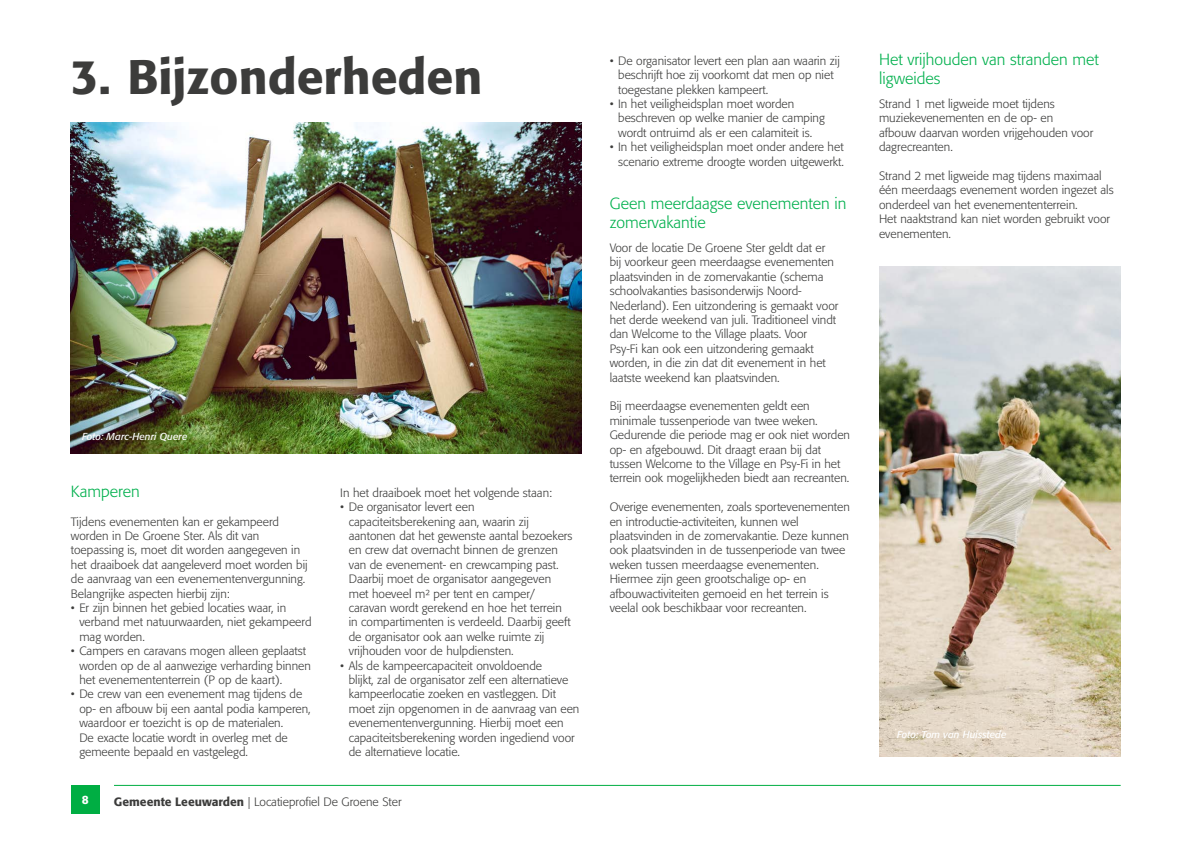
<style>
.page{position:relative;width:1191px;height:842px;background:#fff}
.page>*{position:absolute;margin:0;border:0;box-sizing:border-box;transform-origin:0 0}
.t1{font:500 48px "Formata";color:#3c3c3b}
.t2{font:300 16px/19.2px "Formata";color:#00b04d}
.t3{font:300 12px/14.4px "Formata";color:#3c3c3b}
.t4{font:500 12px "Formata";color:#fff}
.t5{font:italic 10px "Formata";color:#fff}
.s1{font-weight:500}
</style>
<div class="page">
<div style="left:71px;top:785px;width:29px;height:29px;background:#00ae43"></div>
<hr style="left:114px;top:785px;width:1006px;height:1px;background:#00ae43">
<img style="left:71px;top:122px;width:510px;height:332px">
<img style="left:879px;top:266px;width:241px;height:490px">
<h1 class="t1" style="left:71px;top:47px;width:413px">3. Bijzonderheden</h1>
<p class="t5" style="left:82px;top:430px;width:107px">Foto: Marc-Henri Quere</p>
<h2 class="t2" style="left:71px;top:482px;width:71px">Kamperen</h2>
<p class="t3" style="left:71px;top:514px;width:238px">Tijdens evenementen kan er gekampeerd worden in De Groene Ster. Als dit van toepassing is, moet dit worden aangegeven in het draaiboek dat aangeleverd moet worden bij de aanvraag van een evenementenvergunning.<br>Belangrijke aspecten hierbij zijn:</p>
<p class="t3" style="left:79px;top:601px;width:234px;text-indent:-9px">• Er zijn binnen het gebied locaties waar, in verband met natuurwaarden, niet gekampeerd mag worden.</p>
<p class="t3" style="left:79px;top:644px;width:233px;text-indent:-9px">• Campers en caravans mogen alleen geplaatst worden op de al aanwezige verharding binnen het evenemententerrein (P op de kaart).</p>
<p class="t3" style="left:79px;top:687px;width:233px;text-indent:-9px">• De crew van een evenement mag tijdens de op- en afbouw bij een aantal podia kamperen, waardoor er toezicht is op de materialen.<br>De exacte locatie wordt in overleg met de gemeente bepaald en vastgelegd.</p>
<p class="t3" style="left:340px;top:485px;width:213px">In het draaiboek moet het volgende staan:</p>
<p class="t3" style="left:349px;top:500px;width:225px;text-indent:-9px">• De organisator levert een capaciteitsberekening aan, waarin zij aantonen dat het gewenste aantal bezoekers en crew dat overnacht binnen de grenzen van de evenement- en crewcamping past.<br>Daarbij moet de organisator aangegeven met hoeveel m² per tent en camper/ caravan wordt gerekend en hoe het terrein in compartimenten is verdeeld. Daarbij geeft de organisator ook aan welke ruimte zij vrijhouden voor de hulpdiensten.</p>
<p class="t3" style="left:349px;top:658px;width:232px;text-indent:-9px">• Als de kampeercapaciteit onvoldoende<br>blijkt, zal de organisator zelf een alternatieve kampeerlocatie zoeken en vastleggen. Dit moet zijn opgenomen in de aanvraag van een evenementenvergunning. Hierbij moet een capaciteitsberekening worden ingediend voor de alternatieve locatie.</p>
<p class="t4" style="left:82px;top:792px;width:8px">8</p>
<p class="t3" style="left:114px;top:795px;width:289px"><span class="s1">Gemeente Leeuwarden</span> | Locatieprofiel De Groene Ster</p>
<p class="t3" style="left:618px;top:53px;width:223px;text-indent:-9px">• De organisator levert een plan aan waarin zij beschrijft hoe zij voorkomt dat men op niet toegestane plekken kampeert.</p>
<p class="t3" style="left:618px;top:97px;width:208px;text-indent:-9px">• In het veiligheidsplan moet worden beschreven op welke manier de camping wordt ontruimd als er een calamiteit is.</p>
<p class="t3" style="left:609px;top:140px;width:236px;text-align:right">• In het veiligheidsplan moet onder andere het scenario extreme droogte worden uitgewerkt.</p>
<h2 class="t2" style="left:609px;top:194px;width:238px">Geen meerdaagse evenementen in zomervakantie</h2>
<p class="t3" style="left:609px;top:241px;width:230px">Voor de locatie De Groene Ster geldt dat er bij voorkeur geen meerdaagse evenementen plaatsvinden in de zomervakantie (schema schoolvakanties basisonderwijs Noord-Nederland). Een uitzondering is gemaakt voor het derde weekend van juli. Traditioneel vindt dan Welcome to the Village plaats. Voor<br>Psy-Fi kan ook een uitzondering gemaakt worden, in die zin dat dit evenement in het laatste weekend kan plaatsvinden.</p>
<p class="t3" style="left:609px;top:399px;width:242px">Bij meerdaagse evenementen geldt een minimale tussenperiode van twee weken.<br>Gedurende die periode mag er ook niet worden op- en afgebouwd. Dit draagt eraan bij dat tussen Welcome to the Village en Psy-Fi in het terrein ook mogelijkheden biedt aan recreanten.</p>
<p class="t3" style="left:609px;top:500px;width:242px">Overige evenementen, zoals sportevenementen en introductie-activiteiten, kunnen wel plaatsvinden in de zomervakantie. Deze kunnen ook plaatsvinden in de tussenperiode van twee weken tussen meerdaagse evenementen.<br>Hiermee zijn geen grootschalige op- en afbouwactiviteiten gemoeid en het terrein is veelal ook beschikbaar voor recreanten.</p>
<h2 class="t2" style="left:879px;top:50px;width:221px">Het vrijhouden van stranden met ligweides</h2>
<p class="t3" style="left:879px;top:97px;width:216px">Strand 1 met ligweide moet tijdens muziekevenementen en de op- en<br>afbouw daarvan worden vrijgehouden voor dagrecreanten.</p>
<p class="t3" style="left:879px;top:169px;width:236px">Strand 2 met ligweide mag tijdens maximaal één meerdaags evenement worden ingezet als onderdeel van het evenemententerrein.<br>Het naaktstrand kan niet worden gebruikt voor evenementen.</p>
<p class="t5" style="left:897px;top:728px;width:111px">Foto: Tom van Huisstede</p>
</div>
